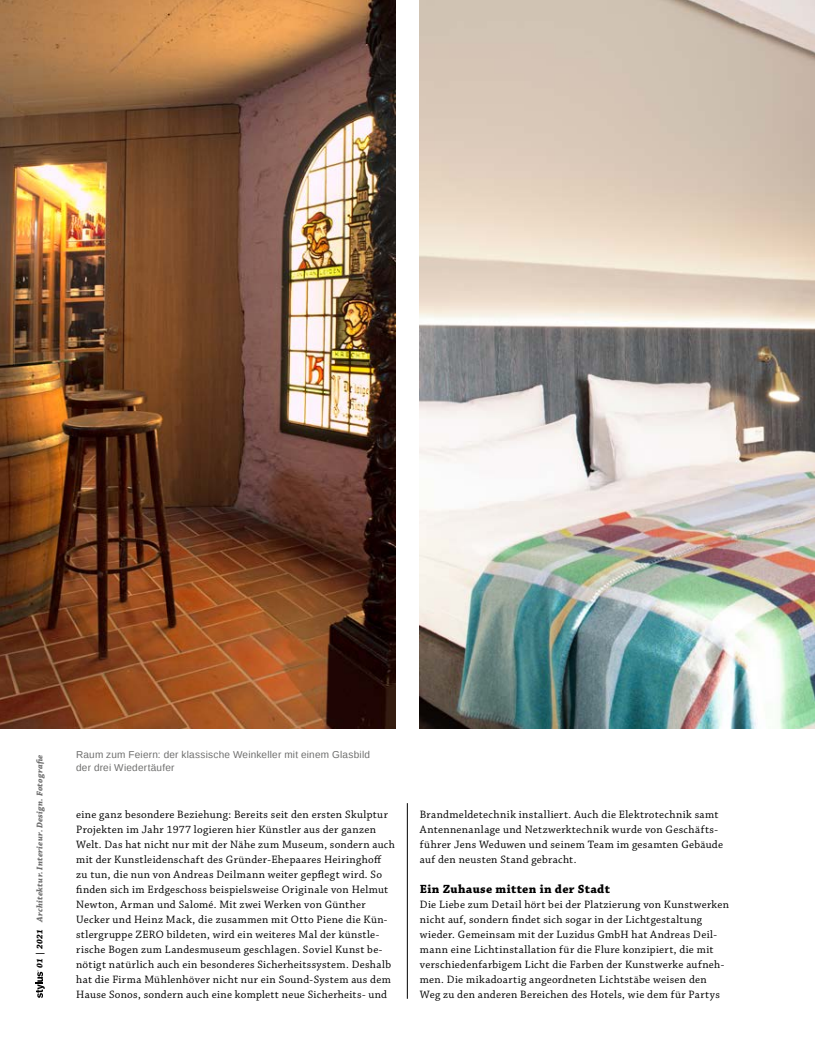
<style>
.page{position:relative;width:815px;height:1063px;background:#fff}
.page>*{position:absolute;margin:0;border:0;box-sizing:border-box;transform-origin:0 0}
.t1{font:700 12.5px "Chaparral Pro";letter-spacing:.025em;color:#000}
.t2{font:11.25px/15px "Chaparral Pro";letter-spacing:.03em;color:#000}
.t3{font:10px/12.5px "Liberation Sans";letter-spacing:.025em;color:#6f6f6e}
.t4{font:italic 700 8.75px "Chaparral Pro";letter-spacing:.025em;color:#6e6e6e}
.s1{color:#000}
</style>
<div class="page">
<svg style="left:36px;top:970px;width:9px;height:28px"></svg>
<hr style="left:407px;top:803px;width:1px;height:196px;background:#000">
<img style="left:0;top:0;width:395px;height:728px">
<img style="left:420px;top:0;width:395px;height:728px">
<p class="t4" style="left:35px;top:968px;width:214px;rotate:-90deg"><span class="s1">01 | 2021</span> Architektur. Interieur. Design. Fotografie</p>
<p class="t3" style="left:76px;top:749px;width:295px">Raum zum Feiern: der klassische Weinkeller mit einem Glasbild der drei Wiedertäufer</p>
<p class="t2" style="left:76px;top:808px;width:320px">eine ganz besondere Beziehung: Bereits seit den ersten Skulptur Projekten im Jahr 1977 logieren hier Künstler aus der ganzen Welt. Das hat nicht nur mit der Nähe zum Museum, sondern auch mit der Kunstleidenschaft des Gründer-Ehepaares Heiringhoff zu tun, die nun von Andreas Deilmann weiter gepflegt wird. So finden sich im Erdgeschoss beispielsweise Originale von Helmut Newton, Arman und Salomé. Mit zwei Werken von Günther Uecker und Heinz Mack, die zusammen mit Otto Piene die Kün&shy;stlergruppe ZERO bildeten, wird ein weiteres Mal der künstle&shy;rische Bogen zum Landesmuseum geschlagen. Soviel Kunst be&shy;nötigt natürlich auch ein besonderes Sicherheitssystem. Deshalb hat die Firma Mühlenhöver nicht nur ein Sound-System aus dem Hause Sonos, sondern auch eine komplett neue Sicherheits- und</p>
<p class="t2" style="left:420px;top:807px;width:305px">Brandmeldetechnik installiert. Auch die Elektrotechnik samt Antennenanlage und Netzwerktechnik wurde von Geschäfts&shy;führer Jens Weduwen und seinem Team im gesamten Gebäude auf den neusten Stand gebracht.</p>
<p class="t1" style="left:420px;top:882px;width:192px">Ein Zuhause mitten in der Stadt</p>
<p class="t2" style="left:420px;top:898px;width:311px">Die Liebe zum Detail hört bei der Platzierung von Kunstwerken nicht auf, sondern findet sich sogar in der Lichtgestaltung wieder. Gemeinsam mit der Luzidus GmbH hat Andreas Deil&shy;mann eine Lichtinstallation für die Flure konzipiert, die mit verschiedenfarbigem Licht die Farben der Kunstwerke aufneh&shy;men. Die mikadoartig angeordneten Lichtstäbe weisen den Weg zu den anderen Bereichen des Hotels, wie dem für Partys</p>
</div>
